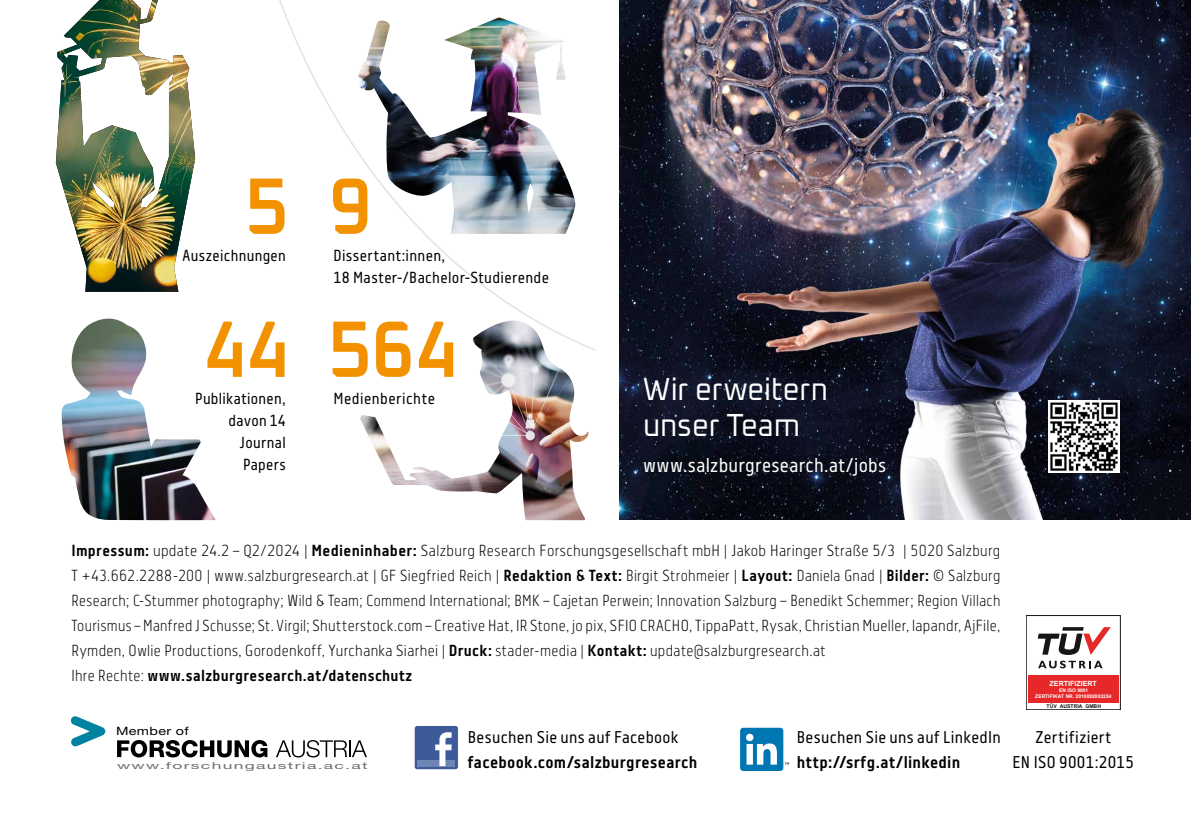
<style>
.page{position:relative;width:1191px;height:840px;background:#fff}
.page>*{position:absolute;margin:0;border:0;box-sizing:border-box;transform-origin:0 0}
.t1{font:600 80px "Oxanium";color:#f39200;scale:.92 1}
.t2{font:32px/36px "Oxanium";letter-spacing:-.01em;color:#fff;scale:.92 1}
.t3{font:20px "Centima";letter-spacing:.02em;color:#fff}
.t4{font:17px/25px "Centima";letter-spacing:.02em;color:#000;text-align:center}
.t5{font:700 17px "Centima";letter-spacing:.02em;color:#000}
.t6{font:300 16px/25px "Centima";letter-spacing:.025em;color:#000}
.t7{font:16px/22px "Centima";letter-spacing:.02em;color:#000}
.t8{font:11.4px "Helvetica Neue";letter-spacing:.025em;color:#000;scale:1.25 1}
.t9{font:9.6px "Helvetica Neue";letter-spacing:.075em;color:#706f6f;scale:1.83 1}
.t10{font:700 7px "Arial";color:#fff}
.t11{font:700 5.2px "Arial";color:#161615}
.t12{font:700 5px "Arial";color:#fff}
.s1{font-weight:700}
</style>
<div class="page">
<svg style="left:117px;top:740px;width:150px;height:17px"></svg>
<svg style="left:276px;top:740px;width:91px;height:17px"></svg>
<svg style="left:71px;top:716px;width:34px;height:30px"></svg>
<div style="left:415px;top:725px;width:43px;height:43px;background:#3d5b98;border-radius:2px"></div>
<div style="left:418px;top:759px;width:37px;height:6px;background:#6e84b3"></div>
<svg style="left:435px;top:732px;width:17px;height:33px"></svg>
<div style="left:1026px;top:615px;width:94px;height:94px;border:1px solid #161615"></div>
<div style="left:1028px;top:674px;width:90px;height:28px;background:#e62828"></div>
<svg style="left:1037px;top:627px;width:73px;height:27px"></svg>
<svg style="left:1038px;top:660px;width:64px;height:8px"></svg>
<div style="left:740px;top:727px;width:43px;height:43px;background:#0076b3;border-radius:3px"></div>
<svg style="left:746px;top:733px;width:31px;height:31px"></svg>
<img style="left:56px;top:0;width:139px;height:291px">
<img style="left:357px;top:17px;width:219px;height:217px">
<img style="left:62px;top:318px;width:154px;height:202px">
<img style="left:360px;top:320px;width:230px;height:200px">
<img style="left:619px;top:0;width:572px;height:519px">
<img style="left:1048px;top:400px;width:71px;height:72px">
<h1 class="t1" style="left:246px;top:155px;width:48px">5</h1>
<p class="t7" style="left:183px;top:244px;width:105px">Auszeichnungen</p>
<h1 class="t1" style="left:203px;top:298px;width:94px">44</h1>
<p class="t7" style="left:195px;top:387px;width:92px;text-align:right">Publikationen, davon 14<br>Journal<br>Papers</p>
<h1 class="t1" style="left:329px;top:155px;width:48px">9</h1>
<p class="t7" style="left:333px;top:244px;width:217px">Dissertant:innen,<br>18 Master-/Bachelor-Studierende</p>
<h1 class="t1" style="left:329px;top:298px;width:141px">564</h1>
<p class="t7" style="left:333px;top:387px;width:103px">Medienberichte</p>
<h2 class="t2" style="left:643px;top:369px;width:202px">Wir erweitern unser Team</h2>
<p class="t3" style="left:643px;top:453px;width:245px">www.salzburgresearch.at/jobs</p>
<p class="t6" style="left:71px;top:537px;width:930px"><span class="s1">Impressum:</span> update 24.2 – Q2/2024 | <span class="s1">Medieninhaber:</span> Salzburg Research Forschungs gesellschaft mbH | Jakob Haringer Straße 5/3 | 5020 Salz burg T +43.662.2288-200 | www.salzburgresearch.at | GF Siegfried Reich | <span class="s1">Redaktion &amp; Text:</span> Birgit Strohmeier | <span class="s1">Layout:</span> Daniela Gnad | <span class="s1">Bilder:</span> © Salzburg Research; C-Stummer photo graphy; Wild &amp; Team; Commend International; BMK – Cajetan Perwein; Innovation Salzburg – Benedikt Schemmer; Region Villach Tourismus – Manfred J Schusse; St. Virgil; Shutterstock.com – Creative Hat, IR Stone, jo pix, SFIO CRACHO, TippaPatt, Rysak, Christian Mueller, lapandr, AjFile, Rymden, Owlie Productions, Gorodenkoff, Yurchanka Siarhei | <span class="s1">Druck:</span> stader-media | <span class="s1">Kontakt:</span> update@salzburg research.at<br>Ihre Rechte: <span class="s1">www.salzburgresearch.at/datenschutz</span></p>
<p class="t8" style="left:116px;top:723px;width:60px">Member of</p>
<p class="t9" style="left:117px;top:759px;width:138px">www.forschungaustria.ac.at</p>
<p class="t4" style="left:468px;top:724px;width:212px">Besuchen Sie uns auf Facebook</p>
<p class="t5" style="left:468px;top:751px;width:231px">facebook.com/salzburgresearch</p>
<p class="t4" style="left:797px;top:724px;width:205px">Besuchen Sie uns auf LinkedIn</p>
<p class="t5" style="left:797px;top:751px;width:165px">http://srfg.at/linkedin</p>
<p class="t10" style="left:1049px;top:678px;width:49px">ZERTIFIZIERT</p>
<p class="t11" style="left:1046px;top:702px;width:56px">TÜV AUSTRIA GMBH</p>
<p class="t12" style="left:1059px;top:686px;width:31px">EN ISO 9001</p>
<p class="t4" style="left:1012px;top:724px;width:123px">Zertifiziert<br>EN ISO 9001:2015</p>
<p class="t12" style="left:1035px;top:692px;width:78px">ZERTIFIKAT NR. 2010082003254</p>
</div>
